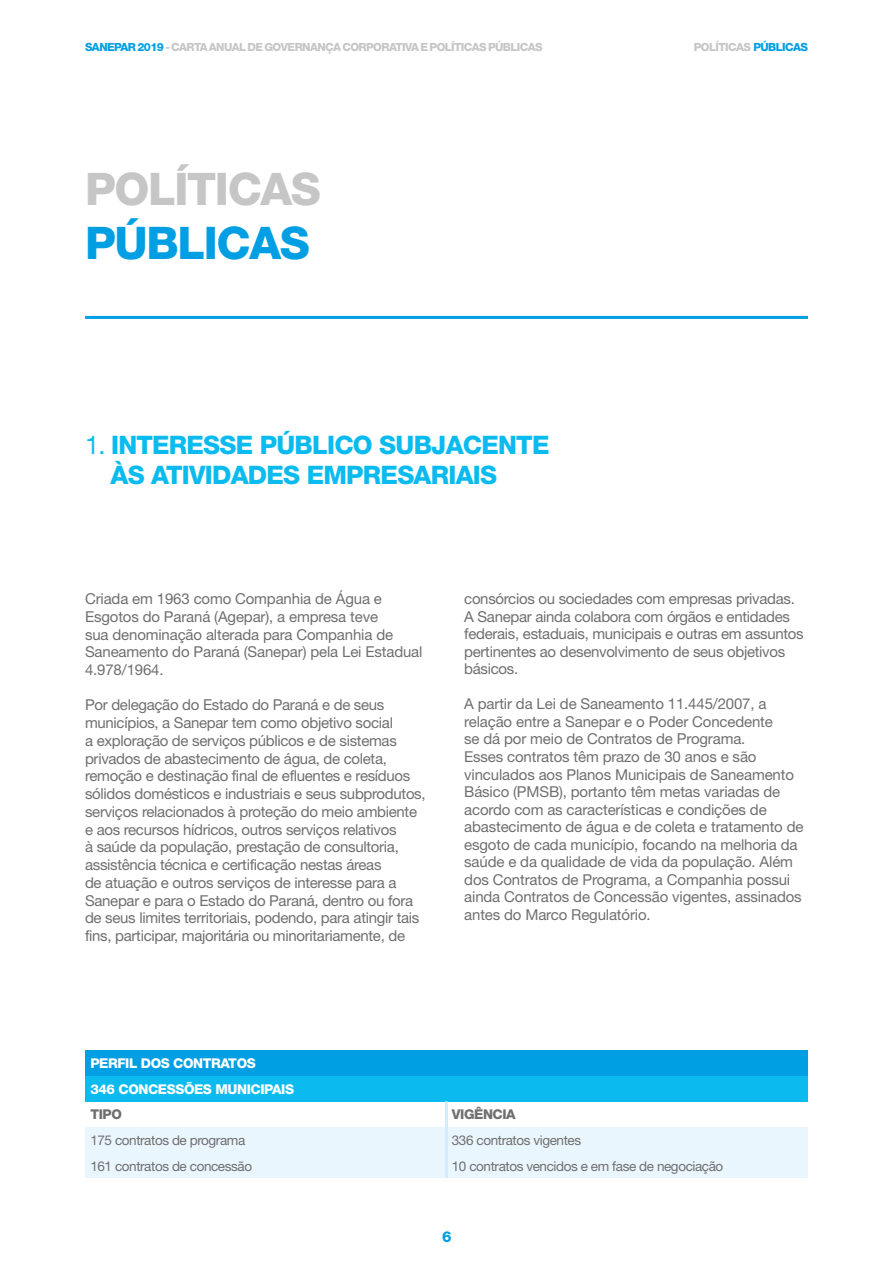
<style>
.page{position:relative;width:893px;height:1263px;background:#fff}
.page>*{position:absolute;margin:0;border:0;box-sizing:border-box;transform-origin:0 0}
.t1{font:800 45px "Helvetica Neue";letter-spacing:-.03em;color:#c6c6c6}
.t2{font:800 45px "Helvetica Neue";letter-spacing:-.03em;color:#009fe3}
.t3{font:800 25.5px/30.6px "Helvetica Neue";letter-spacing:-.03em;color:#0bbbef}
.t4{font:15px/17.7px "Helvetica Neue";letter-spacing:-.02em;color:#706f6f}
.t5{font:800 15px "Helvetica Neue";color:#009fe3}
.t6{font:13.5px "Helvetica Neue";letter-spacing:-.03em;color:#706f6f}
.t7{font:800 13.5px/25.5px "Helvetica Neue";letter-spacing:-.03em;color:#fff}
.t8{font:800 13.5px "Helvetica Neue";letter-spacing:-.03em;color:#706f6f}
.t9{font:800 11.25px "Helvetica Neue";letter-spacing:-.05em;color:#c6c6c6}
.s1{color:#009fe3}
.s2{font-weight:400}
</style>
<div class="page">
<div style="left:85px;top:1050px;width:723px;height:26px;background:#009fe3"></div>
<div style="left:85px;top:1076px;width:723px;height:25px;background:#0bbbef"></div>
<div style="left:85px;top:1127px;width:723px;height:51px;background:#eaf6fe"></div>
<hr style="left:445px;top:1101px;width:3px;height:26px;background:#d4edfc">
<hr style="left:445px;top:1127px;width:3px;height:25px;background:#d4edfc">
<hr style="left:445px;top:1152px;width:3px;height:26px;background:#d4edfc">
<hr style="left:85px;top:316px;width:723px;height:3px;background:#009fe3">
<p class="t9" style="left:85px;top:40px;width:459px"><span class="s1">SANEPAR 2019</span> - CARTA ANUAL DE GOVERNANÇA CORPORATIVA E POLÍTICAS PÚBLICAS</p>
<h1 class="t1" style="left:85px;top:162px;width:237px">POLÍTICAS</h1>
<h1 class="t2" style="left:85px;top:216px;width:226px">PÚBLICAS</h1>
<h2 class="t3" style="left:111px;top:429px;width:440px;text-indent:-26px"><span class="s2">1.</span> INTERESSE PÚBLICO SUBJACENTE<br>ÀS ATIVIDADES EMPRESARIAIS</h2>
<p class="t9" style="left:694px;top:40px;width:116px">POLÍTICAS <span class="s1">PÚBLICAS</span></p>
<p class="t4" style="left:85px;top:590px;width:339px">Criada em 1963 como Companhia de Água e Esgotos do Paraná (Agepar), a empresa teve<br>sua denominação alterada para Companhia de Saneamento do Paraná (Sanepar) pela Lei Estadual 4.978/1964.</p>
<p class="t4" style="left:85px;top:696px;width:342px">Por delegação do Estado do Paraná e de seus municípios, a Sanepar tem como objetivo social<br>a exploração de serviços públicos e de sistemas privados de abastecimento de água, de coleta, remoção e destinação final de efluentes e resíduos sólidos domésticos e industriais e seus subprodutos, serviços relacionados à proteção do meio ambiente e aos recursos hídricos, outros serviços relativos<br>à saúde da população, prestação de consultoria, assistência técnica e certificação nestas áreas<br>de atuação e outros serviços de interesse para a Sanepar e para o Estado do Paraná, dentro ou fora de seus limites territoriais, podendo, para atingir tais fins, participar, majoritária ou minoritariamente, de</p>
<p class="t4" style="left:464px;top:590px;width:341px">consórcios ou sociedades com empresas privadas.<br>A Sanepar ainda colabora com órgãos e entidades federais, estaduais, municipais e outras em assuntos pertinentes ao desenvolvimento de seus objetivos básicos.</p>
<p class="t4" style="left:464px;top:695px;width:341px">A partir da Lei de Saneamento 11.445/2007, a relação entre a Sanepar e o Poder Concedente<br>se dá por meio de Contratos de Programa.<br>Esses contratos têm prazo de 30 anos e são vinculados aos Planos Municipais de Saneamento Básico (PMSB), portanto têm metas variadas de acordo com as características e condições de abastecimento de água e de coleta e tratamento de esgoto de cada município, focando na melhoria da saúde e da qualidade de vida da população. Além dos Contratos de Programa, a Companhia possui ainda Contratos de Concessão vigentes, assinados antes do Marco Regulatório.</p>
<p class="t7" style="left:90px;top:1051px;width:205px">PERFIL DOS CONTRATOS<br>346 CONCESSÕES MUNICIPAIS</p>
<p class="t8" style="left:90px;top:1106px;width:33px">TIPO</p>
<p class="t8" style="left:452px;top:1106px;width:65px">VIGÊNCIA</p>
<p class="t6" style="left:90px;top:1132px;width:156px">175 contratos de programa</p>
<p class="t6" style="left:452px;top:1132px;width:131px">336 contratos vigentes</p>
<p class="t6" style="left:90px;top:1158px;width:163px">161 contratos de concessão</p>
<p class="t6" style="left:452px;top:1158px;width:273px">10 contratos vencidos e em fase de negociação</p>
<p class="t5" style="left:442px;top:1227px;width:11px">6</p>
</div>
